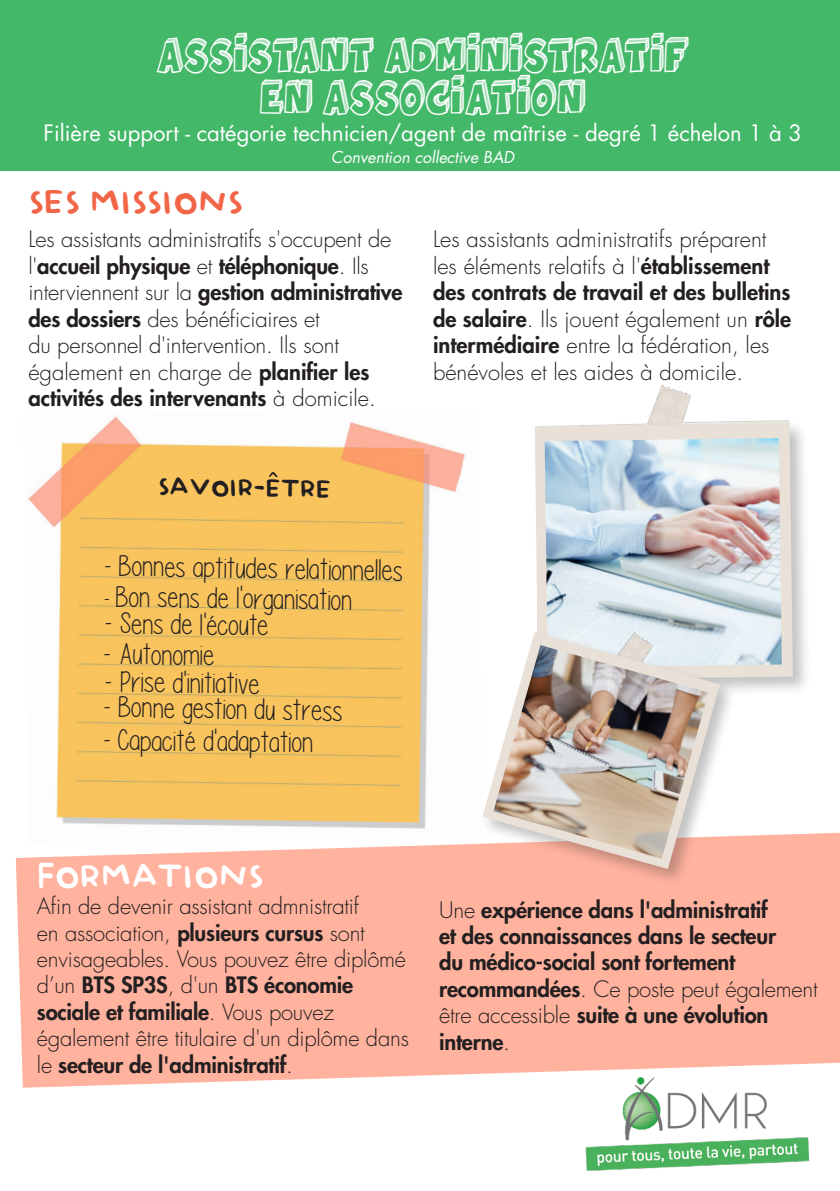
<style>
.page{position:relative;width:840px;height:1191px;background:#fff}
.page>*{position:absolute;margin:0;border:0;box-sizing:border-box;transform-origin:0 0}
.t1{font:40px "Baby Doll";color:#f26648}
.t2{font:40px "Baby Doll";color:#fff}
.t3{font:30px "Please write me a song";color:#231f20}
.t4{font:30px "Baby Doll";color:#231f20}
.t5{font:24px/42px "Jackpot";color:#fff;text-align:center}
.t6{font:300 22px/26.4px "Futura Std";letter-spacing:-.01em;color:#231f20}
.t7{font:800 22px/26.4px "Futura Std";letter-spacing:-.01em;color:#231f20}
.t8{font:22px "Futura Std";color:#fff}
.t9{font:16px "Futura Std";color:#fff}
.s1{font-weight:800}
.s2{font-size:24px}
.s3{font-weight:300}
</style>
<div class="page">
<img style="left:28px;top:416px;width:416px;height:413px">
<svg style="left:16px;top:832px;width:823px;height:255px;fill:#ffb29e"></svg>
<div style="left:0;top:0;width:839px;height:171px;background:#44b869"></div>
<img style="left:444px;top:385px;width:248px;height:107px">
<div style="left:531px;top:420px;width:280px;height:279px;background:#231f20;opacity:.27"></div>
<svg style="left:534px;top:423px;width:258px;height:257px;fill:#e9e0d7"></svg>
<img style="left:544px;top:438px;width:237px;height:229px">
<img style="left:448px;top:614px;width:269px;height:234px">
<div style="left:480px;top:630px;width:257px;height:257px;background:#231f20;opacity:.27"></div>
<svg style="left:482px;top:632px;width:237px;height:237px"></svg>
<img style="left:493px;top:645px;width:215px;height:213px">
<img style="left:583px;top:1071px;width:237px;height:100px">
<p class="t5" style="left:156px;top:37px;width:533px">ASSISTANT ADMINISTRATIF<br>EN ASSOCIATION</p>
<p class="t8" style="left:44px;top:119px;width:759px">Filière support - catégorie technicien/agent de maîtrise - degré 1 échelon 1 à 3</p>
<p class="t9" style="left:331px;top:147px;width:187px">Convention collective BAD</p>
<p class="t1" style="left:28px;top:181px;width:216px">SES MISSIONS</p>
<p class="t6" style="left:433px;top:227px;width:359px">Les assistants administratifs préparent les éléments relatifs à l'<span class="s1">établissement des contrats de travail et des bulletins de salaire</span>. Ils jouent également un <span class="s1">rôle intermédiaire</span> entre la fédération, les bénévoles et les aides à domicile.</p>
<p class="t6" style="left:28px;top:227px;width:375px">Les assistants administratifs s'occupent de l'<span class="s1">accueil physique</span> et <span class="s1">téléphonique</span>. Ils interviennent sur la <span class="s1">gestion administrative des dossiers</span> des bénéficiaires et<br>du personnel d'intervention. Ils sont également en charge de <span class="s1">planifier les activités des intervenants</span> à domicile.</p>
<p class="t4" style="left:158px;top:470px;width:175px;rotate:1deg">SAVOIR-ÊTRE</p>
<p class="t3" style="left:104px;top:550px;width:301px;rotate:1deg">- Bonnes aptitudes relationnelles</p>
<p class="t3" style="left:104px;top:607px;width:166px;rotate:1deg">- Sens de l'écoute</p>
<p class="t3" style="left:105px;top:665px;width:157px;rotate:1deg">- Prise d'initiative</p>
<p class="t3" style="left:104px;top:580px;width:250px;rotate:1deg"><span class="s2">-</span> Bon sens de l'organisation</p>
<p class="t3" style="left:103px;top:638px;width:113px;rotate:1deg">- Autonomie</p>
<p class="t3" style="left:103px;top:691px;width:241px;rotate:1deg">- Bonne gestion du stress</p>
<p class="t3" style="left:103px;top:723px;width:212px;rotate:1deg">- Capacité d'adaptation</p>
<p class="t2" style="left:37px;top:855px;width:228px">FORMATIONS</p>
<p class="t6" style="left:37px;top:893px;width:373px">Afin de devenir assistant admnistratif<br>en association, <span class="s1">plusieurs cursus</span> sont envisageables. Vous pouvez être diplômé d’un <span class="s1">BTS SP3S</span>, d'un <span class="s1">BTS économie sociale et familiale</span>. Vous pouvez également être titulaire d'un diplôme dans le <span class="s1">secteur de l'administratif</span>.</p>
<p class="t7" style="left:439px;top:896px;width:380px"><span class="s3">Une</span> expérience dans l'administratif<br>et des connaissances dans le secteur<br>du médico-social sont fortement recommandées<span class="s3">. Ce poste peut également être accessible</span> suite à une évolution interne<span class="s3">.</span></p>
</div>
